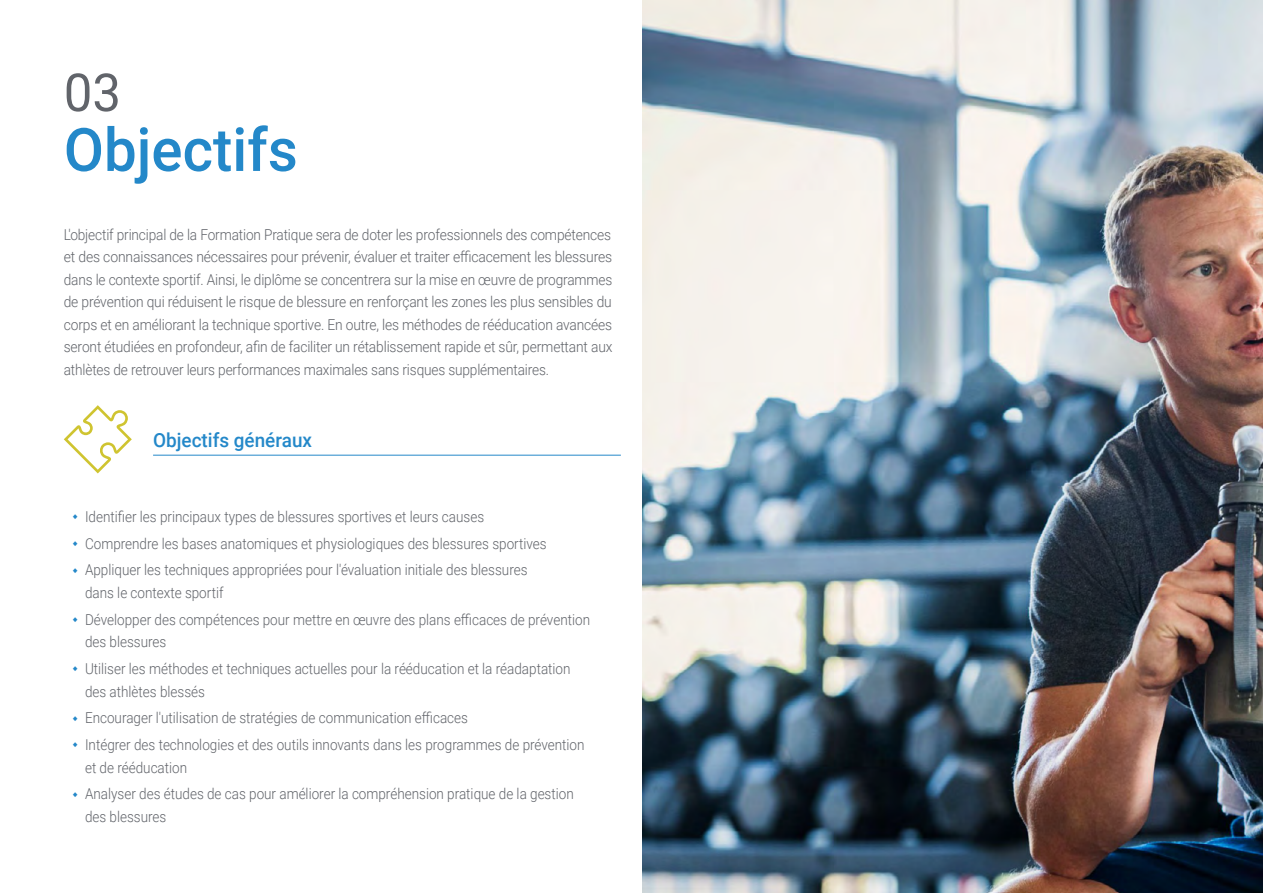
<style>
.page{position:relative;width:1263px;height:893px;background:#fff}
.page>*{position:absolute;margin:0;border:0;box-sizing:border-box;transform-origin:0 0}
.t1{font:500 60px "Roboto";color:#2488c9}
.t2{font:52.5px "Roboto";color:#61646a}
.t3{font:500 19.5px "Roboto";color:#2488c9}
.t4{font:300 15px/26.7px "Roboto";color:#61646a;scale:.9 1}
.t5{font:300 15px/22.5px "Roboto";color:#61646a;text-align:justify;scale:.91 1}
</style>
<div class="page">
<img style="left:642px;top:0;width:621px;height:893px">
<hr style="left:153px;top:455px;width:468px;height:1px;background:#2488c9">
<svg style="left:64px;top:405px;width:68px;height:68px"></svg>
<h2 class="t2" style="left:64px;top:56px;width:59px">03</h2>
<h1 class="t1" style="left:64px;top:108px;width:235px">Objectifs</h1>
<p class="t5" style="left:64px;top:222px;width:604px">L'objectif principal de la Formation Pratique sera de doter les professionnels des compétences et des connaissances nécessaires pour prévenir, évaluer et traiter efficacement les blessures dans le contexte sportif. Ainsi, le diplôme se concentrera sur la mise en œuvre de programmes de prévention qui réduisent le risque de blessure en renforçant les zones les plus sensibles du corps et en améliorant la technique sportive. En outre, les méthodes de rééducation avancées seront étudiées en profondeur, afin de faciliter un rétablissement rapide et sûr, permettant aux athlètes de retrouver leurs performances maximales sans risques supplémentaires.</p>
<h3 class="t3" style="left:153px;top:426px;width:160px">Objectifs généraux</h3>
<p class="t4" style="left:85px;top:503px;width:514px">Identifier les principaux types de blessures sportives et leurs causes<br>Comprendre les bases anatomiques et physiologiques des blessures sportives<br>Appliquer les techniques appropriées pour l'évaluation initiale des blessures</p>
<p class="t4" style="left:85px;top:579px;width:563px">dans le contexte sportif<br>Développer des compétences pour mettre en œuvre des plans efficaces de prévention</p>
<p class="t4" style="left:85px;top:628px;width:541px">des blessures<br>Utiliser les méthodes et techniques actuelles pour la rééducation et la réadaptation</p>
<p class="t4" style="left:85px;top:677px;width:556px">des athlètes blessés<br>Encourager l'utilisation de stratégies de communication efficaces<br>Intégrer des technologies et des outils innovants dans les programmes de prévention</p>
<p class="t4" style="left:85px;top:753px;width:545px">et de rééducation<br>Analyser des études de cas pour améliorer la compréhension pratique de la gestion</p>
<p class="t4" style="left:85px;top:802px;width:92px">des blessures</p>
</div>
